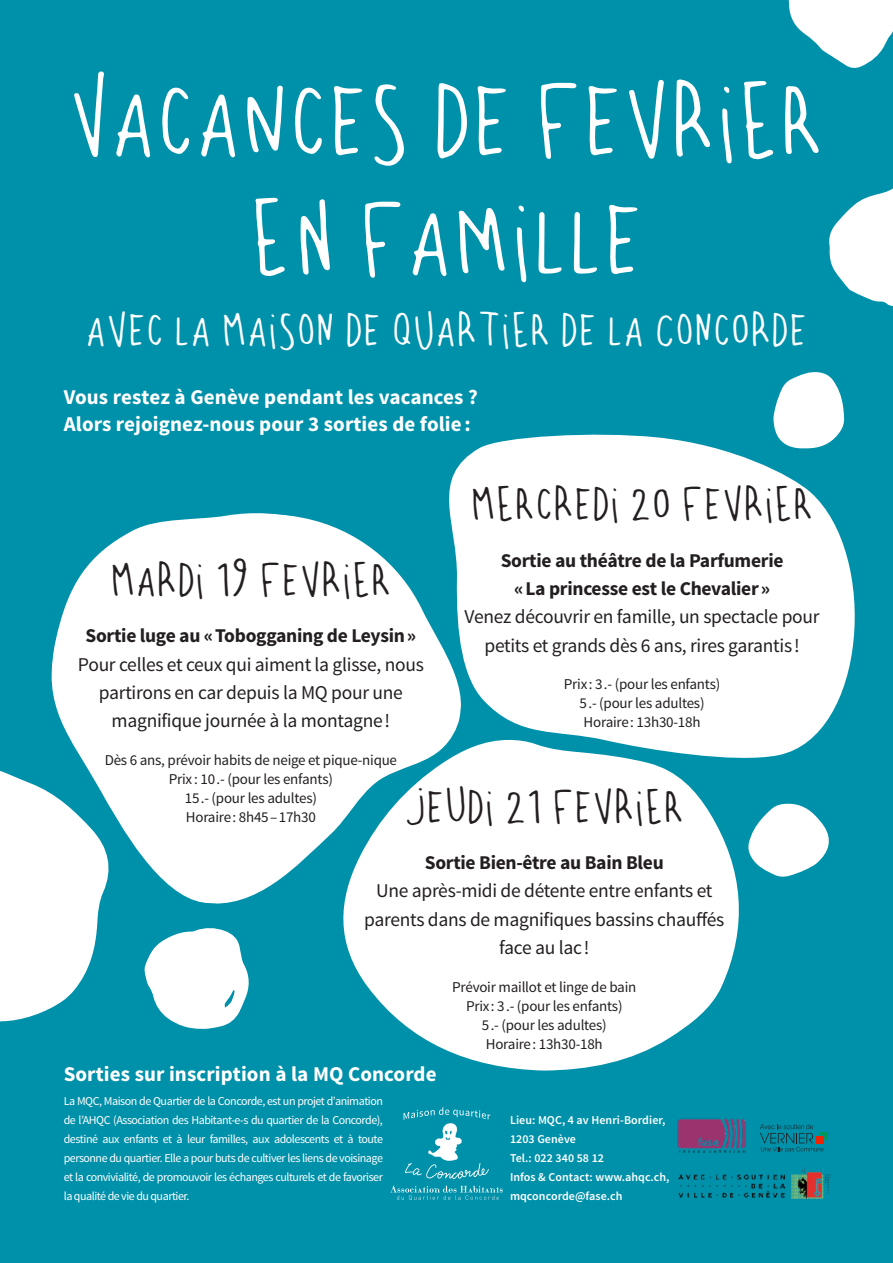
<style>
.page{position:relative;width:893px;height:1263px;background:#0091aa}
.page>*{position:absolute;margin:0;border:0;box-sizing:border-box;transform-origin:0 0}
.t1{font:99px "MQC Regular";color:#fff}
.t2{font:45px "MQC Regular";color:#231f20}
.t3{font:45px "MQC Regular";color:#fff}
.Dates___infos{font:700 21px "Source Sans Pro";letter-spacing:.005em;color:#fff}
.Dates___infos-2{font:19.5px/28.3px "Source Sans Pro";letter-spacing:-.015em;color:#231f20;text-align:center}
.Dates___infos-3{font:700 19.5px "Source Sans Pro";letter-spacing:-.015em;color:#231f20}
.Dates___infos-4{font:15px "Source Sans Pro";letter-spacing:-.015em;color:#231f20}
.Dates___infos-5{font:12px/18.9px "Source Sans Pro";letter-spacing:-.04em;color:#fff;text-align:justify}
.Dates___infos-6{font:600 12px "Source Sans Pro";letter-spacing:.005em;color:#fff}
</style>
<div class="page">
<svg style="left:51px;top:513px;width:377px;height:391px;background:#daeff2"></svg>
<svg style="left:428px;top:434px;width:427px;height:324px;background:#d8eef2"></svg>
<svg style="left:829px;top:188px;width:64px;height:118px"></svg>
<svg style="left:144px;top:928px;width:105px;height:101px"></svg>
<svg style="left:788px;top:0;width:105px;height:68px"></svg>
<svg style="left:336px;top:740px;width:412px;height:330px;fill:#fff"></svg>
<svg style="left:0;top:762px;width:114px;height:260px"></svg>
<svg style="left:773px;top:372px;width:71px;height:77px"></svg>
<svg style="left:748px;top:803px;width:81px;height:74px"></svg>
<img style="left:679px;top:1167px;width:151px;height:31px">
<img style="left:678px;top:1119px;width:68px;height:33px">
<svg style="left:760px;top:1124px;width:67px;height:28px"></svg>
<svg style="left:390px;top:1186px;width:113px;height:14px"></svg>
<svg style="left:404px;top:1107px;width:86px;height:72px"></svg>
<p class="t1" style="left:68px;top:62px;width:758px">VACANCES DE FÉVRIER</p>
<p class="t1" style="left:249px;top:181px;width:396px">EN FAMILLE</p>
<p class="t3" style="left:86px;top:303px;width:723px">AVEC LA MAISON DE QUARTIER DE LA CONCORDE</p>
<p class="Dates___infos" style="left:64px;top:384px;width:415px">Vous restez à Genève pendant les vacances ?</p>
<p class="Dates___infos" style="left:64px;top:411px;width:409px">Alors rejoignez-nous pour 3 sorties de folie :</p>
<p class="t2" style="left:470px;top:477px;width:345px">MERCREDI 20 FÉVRIER</p>
<p class="Dates___infos-3" style="left:501px;top:548px;width:284px">Sortie au théâtre de la Parfumerie</p>
<p class="Dates___infos-3" style="left:514px;top:576px;width:257px">«La princesse est le Chevalier»</p>
<p class="Dates___infos-2" style="left:465px;top:603px;width:356px">Venez découvrir en famille, un spectacle pour petits et grands dès 6 ans, rires garantis!</p>
<p class="Dates___infos-4" style="left:564px;top:675px;width:158px">Prix: 3.- (pour les enfants)</p>
<p class="Dates___infos-4" style="left:580px;top:694px;width:126px">5.- (pour les adultes)</p>
<p class="Dates___infos-4" style="left:584px;top:713px;width:118px">Horaire: 13h30-18h</p>
<p class="t2" style="left:110px;top:553px;width:283px">MARDI 19 FÉVRIER</p>
<p class="Dates___infos-3" style="left:86px;top:623px;width:332px">Sortie luge au «Tobogganing de Leysin»</p>
<p class="Dates___infos-2" style="left:78px;top:650px;width:347px">Pour celles et ceux qui aiment la glisse, nous partirons en car depuis la MQ pour une magnifique journée à la montagne!</p>
<p class="Dates___infos-4" style="left:105px;top:751px;width:294px">Dès 6 ans, prévoir habits de neige et pique-nique</p>
<p class="Dates___infos-4" style="left:169px;top:770px;width:166px">Prix : 10.- (pour les enfants)</p>
<p class="Dates___infos-4" style="left:185px;top:788px;width:134px">15.- (pour les adultes)</p>
<p class="Dates___infos-4" style="left:186px;top:807px;width:131px">Horaire: 8h45–17h30</p>
<p class="t2" style="left:404px;top:780px;width:281px">JEUDI 21 FÉVRIER</p>
<p class="Dates___infos-3" style="left:425px;top:850px;width:240px">Sortie Bien-être au Bain Bleu</p>
<p class="Dates___infos-2" style="left:364px;top:877px;width:362px">Une après-midi de détente entre enfants et parents dans de magnifiques bassins chauffés face au lac!</p>
<p class="Dates___infos-4" style="left:452px;top:977px;width:186px">Prévoir maillot et linge de bain</p>
<p class="Dates___infos-4" style="left:466px;top:996px;width:158px">Prix: 3.- (pour les enfants)</p>
<p class="Dates___infos-4" style="left:482px;top:1015px;width:126px">5.- (pour les adultes)</p>
<p class="Dates___infos-4" style="left:486px;top:1034px;width:118px">Horaire: 13h30-18h</p>
<p class="Dates___infos" style="left:64px;top:1061px;width:374px">Sorties sur inscription à la MQ Concorde</p>
<p class="Dates___infos-5" style="left:64px;top:1092px;width:321px">La MQC, Maison de Quartier de la Concorde, est un projet d’animation de l’AHQC (Association des Habitant-e-s du quartier de la Concorde), destiné aux enfants et à leur familles, aux adolescents et à toute personne du quartier. Elle a pour buts de cultiver les liens de voisinage et la convivialité, de promouvoir les échanges culturels et de favoriser la qualité de vie du quartier.</p>
<p class="Dates___infos-6" style="left:510px;top:1113px;width:157px">Lieu: MQC, 4 av Henri-Bordier,</p>
<p class="Dates___infos-6" style="left:510px;top:1131px;width:68px">1203 Genève</p>
<p class="Dates___infos-6" style="left:510px;top:1150px;width:96px">Tel.: 022 340 58 12</p>
<p class="Dates___infos-6" style="left:510px;top:1169px;width:161px">Infos &amp; Contact: www.ahqc.ch,</p>
<p class="Dates___infos-6" style="left:510px;top:1188px;width:114px">mqconcorde@fase.ch</p>
</div>
